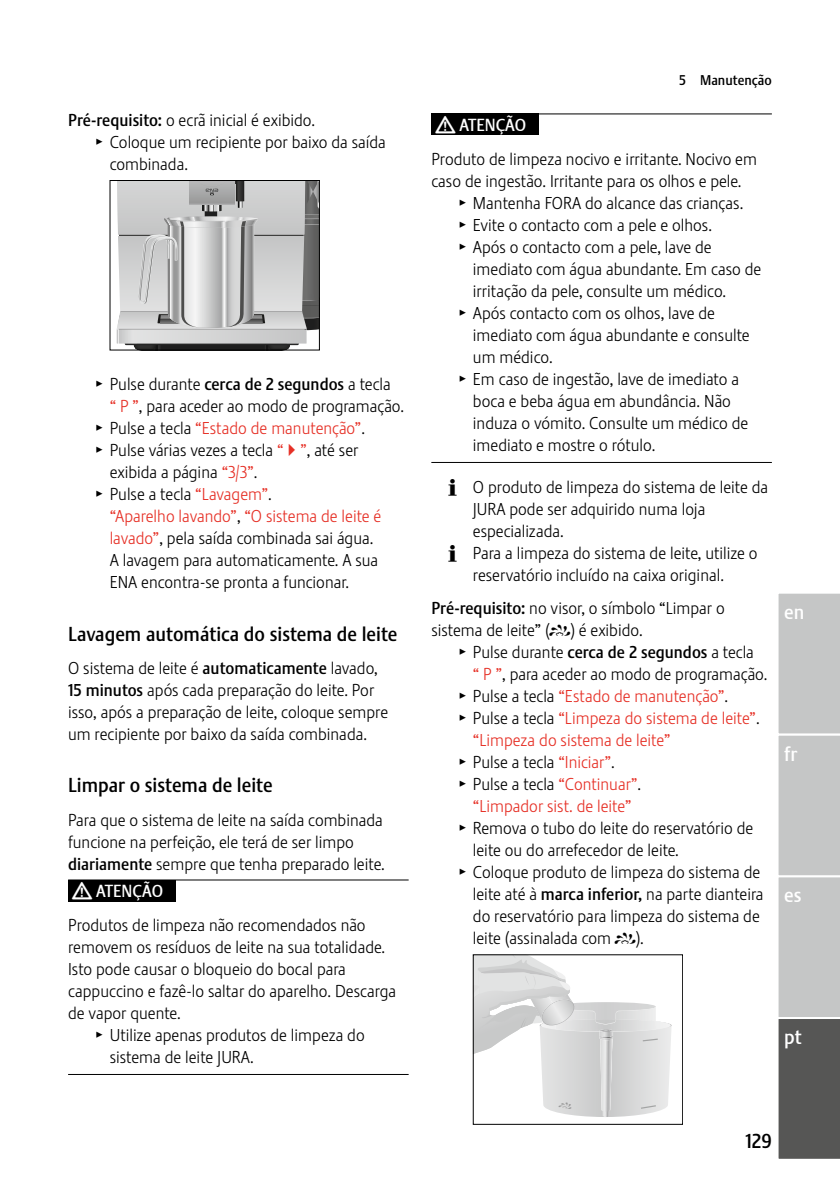
<style>
.page{position:relative;width:840px;height:1191px;background:#fff}
.page>*{position:absolute;margin:0;border:0;box-sizing:border-box;transform-origin:0 0}
.t1{font:20px "Stalemate Pro 2 J Medium";color:#000}
.t2{font:20px "Stalemate LF";color:#fff}
.t3{font:17px/22px "Stalemate Pro 2 J Light";color:#000}
.t4{font:17px "Stalemate Pro 2 J Light";color:#e63026}
.t5{font:17px "Stalemate LF";color:#fff}
.t6{font:14px "Stalemate Pro 2 J Medium";color:#000}
.s1{font-family:"Stalemate Pro 2 J Medium"}
.s2{font-family:"Jura Pict 2006"}
.s3{color:#e63026}
.s4{font-family:"Jura Pict 2006";color:#000}
.s5{color:#000}
.s6{font-family:"Jura Pict 2006";font-size:18px}
</style>
<div class="page">
<svg style="left:778px;top:593px;width:61px;height:566px;background:#ababab"></svg>
<hr style="left:68px;top:879px;width:340px;height:1px;background:#000">
<hr style="left:68px;top:1074px;width:340px;height:1px;background:#000">
<div style="left:68px;top:880px;width:107px;height:21px;background:#000"></div>
<svg style="left:117px;top:182px;width:200px;height:166px;background:#c1c1c1"></svg>
<div style="left:110px;top:180px;width:209px;height:170px;border:1px solid #000"></div>
<hr style="left:431px;top:113px;width:340px;height:1px;background:#000">
<hr style="left:431px;top:462px;width:340px;height:1px;background:#000">
<div style="left:431px;top:114px;width:107px;height:21px;background:#000"></div>
<svg style="left:472px;top:954px;width:199px;height:163px"></svg>
<p class="t3" style="left:68px;top:109px;width:248px"><span class="s1">Pré-requisito:</span> o ecrã inicial é exibido.</p>
<p class="t3" style="left:96px;top:131px;width:291px"><span class="s2">T</span> Coloque um recipiente por baixo da saída</p>
<p class="t3" style="left:110px;top:153px;width:80px">combinada.</p>
<p class="t3" style="left:96px;top:373px;width:295px"><span class="s2">T</span> Pulse durante <span class="s1">cerca de 2 segundos</span> a tecla</p>
<p class="t3" style="left:110px;top:395px;width:296px"><span class="s3">“ P ”</span>, para aceder ao modo de programação.</p>
<p class="t4" style="left:96px;top:418px;width:270px"><span class="s4">T</span> <span class="s5">Pulse a tecla</span> “Estado de manutenção”<span class="s5">.</span></p>
<p class="t3" style="left:96px;top:439px;width:263px"><span class="s2">T</span> Pulse várias vezes a tecla <span class="s3">“ ”</span>, até ser</p>
<p class="t3" style="left:110px;top:461px;width:149px">exibida a página <span class="s3">“3/3”</span>.</p>
<p class="t3" style="left:96px;top:483px;width:177px"><span class="s2">T</span> Pulse a tecla <span class="s3">“Lavagem”</span>.</p>
<p class="t4" style="left:110px;top:506px;width:273px">“Aparelho lavando”<span class="s5">,</span> “O sistema de leite é</p>
<p class="t3" style="left:110px;top:527px;width:265px"><span class="s3">lavado”</span>, pela saída combinada sai água.</p>
<p class="t3" style="left:110px;top:549px;width:270px">A lavagem para automaticamente. A sua</p>
<p class="t3" style="left:110px;top:571px;width:241px">ENA encontra-se pronta a funcionar.</p>
<p class="t1" style="left:68px;top:621px;width:330px">Lavagem automática do sistema de leite</p>
<p class="t3" style="left:68px;top:657px;width:321px">O sistema de leite é <span class="s1">automaticamente</span> lavado, <span class="s1">15 minutos</span> após cada preparação do leite. Por isso, após a preparação de leite, coloque sempre um recipiente por baixo da saída combinada.</p>
<p class="t1" style="left:68px;top:773px;width:206px">Limpar o sistema de leite</p>
<p class="t3" style="left:68px;top:809px;width:318px">Para que o sistema de leite na saída combinada funcione na perfeição, ele terá de ser limpo <span class="s1">diariamente</span> sempre que tenha preparado leite.</p>
<p class="t5" style="left:72px;top:881px;width:92px"><span class="s6">J</span> ATENÇÃO</p>
<p class="t3" style="left:68px;top:914px;width:299px">Produtos de limpeza não recomendados não</p>
<p class="t3" style="left:68px;top:936px;width:318px">removem os resíduos de leite na sua totalidade.</p>
<p class="t3" style="left:68px;top:958px;width:279px">Isto pode causar o bloqueio do bocal para</p>
<p class="t3" style="left:68px;top:980px;width:329px">cappuccino e fazê-lo saltar do aparelho. Descarga</p>
<p class="t3" style="left:68px;top:1002px;width:114px">de vapor quente.</p>
<p class="t3" style="left:96px;top:1024px;width:270px"><span class="s2">T</span> Utilize apenas produtos de limpeza do</p>
<p class="t3" style="left:110px;top:1046px;width:146px">sistema de leite JURA.</p>
<p class="t6" style="left:678px;top:72px;width:94px">5 Manutenção</p>
<p class="t5" style="left:435px;top:114px;width:92px"><span class="s6">J</span> ATENÇÃO</p>
<p class="t3" style="left:431px;top:148px;width:327px">Produto de limpeza nocivo e irritante. Nocivo em</p>
<p class="t3" style="left:431px;top:170px;width:311px">caso de ingestão. Irritante para os olhos e pele.</p>
<p class="t3" style="left:459px;top:192px;width:285px"><span class="s2">T</span> Mantenha FORA do alcance das crianças.</p>
<p class="t3" style="left:459px;top:214px;width:254px"><span class="s2">T</span> Evite o contacto com a pele e olhos.</p>
<p class="t3" style="left:459px;top:236px;width:253px"><span class="s2">T</span> Após o contacto com a pele, lave de</p>
<p class="t3" style="left:472px;top:258px;width:290px">imediato com água abundante. Em caso de</p>
<p class="t3" style="left:472px;top:280px;width:255px">irritação da pele, consulte um médico.</p>
<p class="t3" style="left:459px;top:302px;width:257px"><span class="s2">T</span> Após contacto com os olhos, lave de</p>
<p class="t3" style="left:472px;top:324px;width:278px">imediato com água abundante e consulte</p>
<p class="t3" style="left:472px;top:346px;width:81px">um médico.</p>
<p class="t3" style="left:459px;top:368px;width:281px"><span class="s2">T</span> Em caso de ingestão, lave de imediato a</p>
<p class="t3" style="left:472px;top:390px;width:259px">boca e beba água em abundância. Não</p>
<p class="t3" style="left:472px;top:412px;width:277px">induza o vómito. Consulte um médico de</p>
<p class="t3" style="left:472px;top:434px;width:184px">imediato e mostre o rótulo.</p>
<p class="t3" style="left:448px;top:476px;width:321px"><span class="s2">E</span> O produto de limpeza do sistema de leite da</p>
<p class="t3" style="left:472px;top:498px;width:234px">JURA pode ser adquirido numa loja</p>
<p class="t3" style="left:472px;top:520px;width:92px">especializada.</p>
<p class="t3" style="left:448px;top:542px;width:310px"><span class="s2">E</span> Para a limpeza do sistema de leite, utilize o</p>
<p class="t3" style="left:472px;top:564px;width:252px">reservatório incluído na caixa original.</p>
<p class="t3" style="left:431px;top:597px;width:295px"><span class="s1">Pré-requisito:</span> no visor, o símbolo “Limpar o sistema de leite” (<span class="s2">6</span>) é exibido.</p>
<p class="t3" style="left:459px;top:641px;width:295px"><span class="s2">T</span> Pulse durante <span class="s1">cerca de 2 segundos</span> a tecla</p>
<p class="t3" style="left:472px;top:663px;width:296px"><span class="s3">“ P ”</span>, para aceder ao modo de programação.</p>
<p class="t4" style="left:459px;top:686px;width:270px"><span class="s4">T</span> <span class="s5">Pulse a tecla</span> “Estado de manutenção”<span class="s5">.</span></p>
<p class="t4" style="left:459px;top:708px;width:301px"><span class="s4">T</span> <span class="s5">Pulse a tecla</span> “Limpeza do sistema de leite”<span class="s5">.</span></p>
<p class="t4" style="left:472px;top:730px;width:199px">“Limpeza do sistema de leite”</p>
<p class="t3" style="left:459px;top:751px;width:156px"><span class="s2">T</span> Pulse a tecla <span class="s3">“Iniciar”</span>.</p>
<p class="t3" style="left:459px;top:773px;width:183px"><span class="s2">T</span> Pulse a tecla <span class="s3">“Continuar”</span>.</p>
<p class="t4" style="left:472px;top:796px;width:160px">“Limpador sist. de leite”</p>
<p class="t3" style="left:459px;top:817px;width:295px"><span class="s2">T</span> Remova o tubo do leite do reservatório de</p>
<p class="t3" style="left:472px;top:839px;width:207px">leite ou do arrefecedor de leite.</p>
<p class="t3" style="left:459px;top:861px;width:302px"><span class="s2">T</span> Coloque produto de limpeza do sistema de</p>
<p class="t3" style="left:472px;top:883px;width:292px">leite até à <span class="s1">marca inferior,</span> na parte dianteira</p>
<p class="t3" style="left:472px;top:905px;width:288px">do reservatório para limpeza do sistema de</p>
<p class="t3" style="left:472px;top:927px;width:172px">leite (assinalada com <span class="s2">6</span>).</p>
<p class="t2" style="left:783px;top:599px;width:22px">en</p>
<p class="t2" style="left:783px;top:741px;width:15px">fr</p>
<p class="t2" style="left:783px;top:883px;width:19px">es</p>
<p class="t2" style="left:783px;top:1025px;width:19px">pt</p>
<p class="t1" style="left:745px;top:1129px;width:28px">129</p>
</div>
